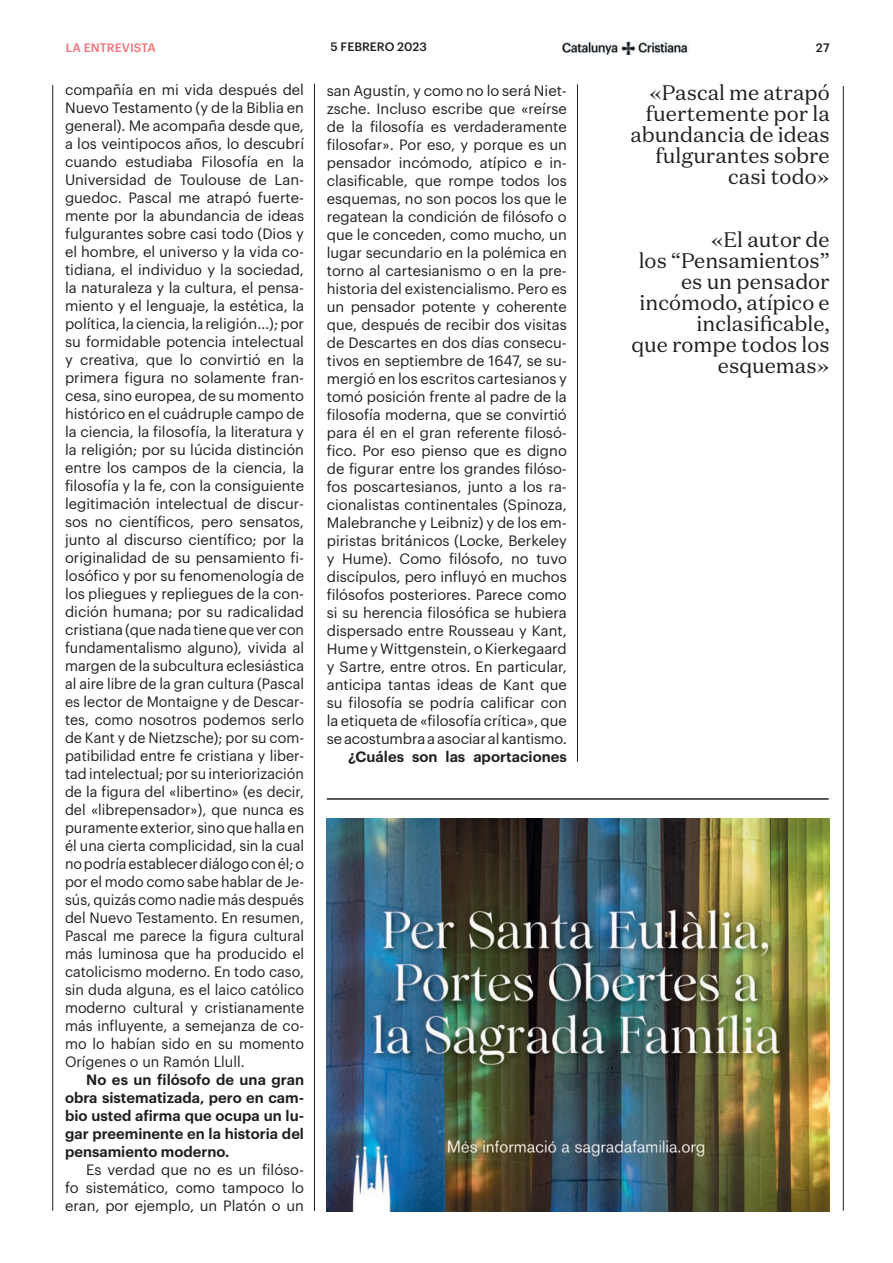
<style>
.page{position:relative;width:893px;height:1263px;background:#fff}
.page>*{position:absolute;margin:0;border:0;box-sizing:border-box;transform-origin:0 0}
.t1{font:21px/21px "Domaine Text";color:#231f20;text-align:right}
.t2{font:14.7px/18px "Graphik";color:#231f20;text-align:justify}
.t3{font:600 14.7px/18px "Graphik";color:#231f20;text-align:justify}
.t4{font:500 12px "Graphik";color:#231f20}
.t5{font:500 12px "Graphik";letter-spacing:.005em;color:#f27278}
</style>
<div class="page">
<img style="left:562px;top:41px;width:126px;height:14px">
<hr style="left:843px;top:86px;width:1px;height:1125px;background:#231f20">
<hr style="left:52px;top:85px;width:1px;height:1126px;background:#231f20">
<hr style="left:314px;top:84px;width:1px;height:1127px;background:#231f20">
<hr style="left:577px;top:84px;width:1px;height:678px;background:#231f20">
<img style="left:327px;top:818px;width:502px;height:393px">
<hr style="left:327px;top:798px;width:502px;height:2px;background:#231f20">
<p class="t5" style="left:66px;top:39px;width:92px">LA ENTREVISTA</p>
<p class="t4" style="left:330px;top:37px;width:98px">5 FEBRERO 2023</p>
<p class="t4" style="left:816px;top:39px;width:15px">27</p>
<p class="t2" style="left:65px;top:79px;width:241px">compañía en mi vida después del Nuevo Testamento (y de la Biblia en general). Me acompaña desde que, a los veintipocos años, lo descubrí cuando estudiaba Filosofía en la Universidad de Toulouse de Lan&shy;guedoc. Pascal me atrapó fuerte&shy;mente por la abundancia de ideas fulgurantes sobre casi todo (Dios y el hombre, el universo y la vida co&shy;tidiana, el individuo y la sociedad, la naturaleza y la cultura, el pensa&shy;miento y el lenguaje, la estética, la política, la ciencia, la religión…); por su formidable potencia intelectual y creativa, que lo convirtió en la primera figura no solamente fran&shy;cesa, sino europea, de su momento histórico en el cuádruple campo de la ciencia, la filosofía, la literatura y la religión; por su lúcida distinción entre los campos de la ciencia, la filosofía y la fe, con la consiguiente legitimación intelectual de discur&shy;sos no científicos, pero sensatos, junto al discurso científico; por la originalidad de su pensamiento fi&shy;losófico y por su fenomenología de los pliegues y repliegues de la con&shy;dición humana; por su radicalidad cristiana (que nada tiene que ver con fundamentalismo alguno), vivida al margen de la subcultura eclesiástica al aire libre de la gran cultura (Pascal es lector de Montaigne y de Descar&shy;tes, como nosotros podemos serlo de Kant y de Nietzsche); por su com&shy;patibilidad entre fe cristiana y liber&shy;tad intelectual; por su interiorización de la figura del «libertino» (es decir, del «librepensador»), que nunca es puramente exterior, sino que halla en él una cierta complicidad, sin la cual no podría establecer diálogo con él; o por el modo como sabe hablar de Je&shy;sús, quizás como nadie más después del Nuevo Testamento. En resumen, Pascal me parece la figura cultural más luminosa que ha producido el catolicismo moderno. En todo caso, sin duda alguna, es el laico católico moderno cultural y cristianamente más influyente, a semejanza de co&shy;mo lo habían sido en su momento Orígenes o un Ramón Llull.</p>
<p class="t3" style="left:65px;top:1069px;width:241px;text-indent:21px">No es un filósofo de una gran obra sistematizada, pero en cam&shy;bio usted afirma que ocupa un lu&shy;gar preeminente en la historia del pensamiento moderno.</p>
<p class="t2" style="left:65px;top:1159px;width:241px;text-indent:21px">Es verdad que no es un filóso&shy;fo sistemático, como tampoco lo eran, por ejemplo, un Platón o un</p>
<h1 class="t1" style="left:630px;top:82px;width:201px">«Pascal me atrapó fuertemente por la abundancia de ideas fulgurantes sobre casi todo»</h1>
<p class="t2" style="left:327px;top:81px;width:242px">san Agustín, y como no lo será Niet&shy;zsche. Incluso escribe que «reírse de la filosofía es verdaderamente filosofar». Por eso, y porque es un pensador incómodo, atípico e in&shy;clasificable, que rompe todos los esquemas, no son pocos los que le regatean la condición de filósofo o que le conceden, como mucho, un lugar secundario en la polémica en torno al cartesianismo o en la pre&shy;historia del existencialismo. Pero es un pensador potente y coherente que, después de recibir dos visitas de Descartes en dos días consecu&shy;tivos en septiembre de 1647, se su&shy;mergió en los escritos cartesianos y tomó posición frente al padre de la filosofía moderna, que se convirtió para él en el gran referente filosó&shy;fico. Por eso pienso que es digno de figurar entre los grandes filóso&shy;fos poscartesianos, junto a los ra&shy;cionalistas continentales (Spinoza, Malebranche y Leibniz) y de los em&shy;piristas británicos (Locke, Berkeley y Hume). Como filósofo, no tuvo discípulos, pero influyó en muchos filósofos posteriores. Parece como si su herencia filosófica se hubiera dispersado entre Rousseau y Kant, Hume y Wittgenstein, o Kierkegaard y Sartre, entre otros. En particular, anticipa tantas ideas de Kant que su filosofía se podría calificar con la etiqueta de «filosofía crítica», que se acostumbra a asociar al kantismo.</p>
<p class="t3" style="left:348px;top:747px;width:220px">¿Cuáles son las aportaciones</p>
<h1 class="t1" style="left:631px;top:229px;width:200px">«El autor de<br>los “Pensamientos” es un pensador incómodo, atípico e inclasificable,<br>que rompe todos los esquemas»</h1>
</div>
